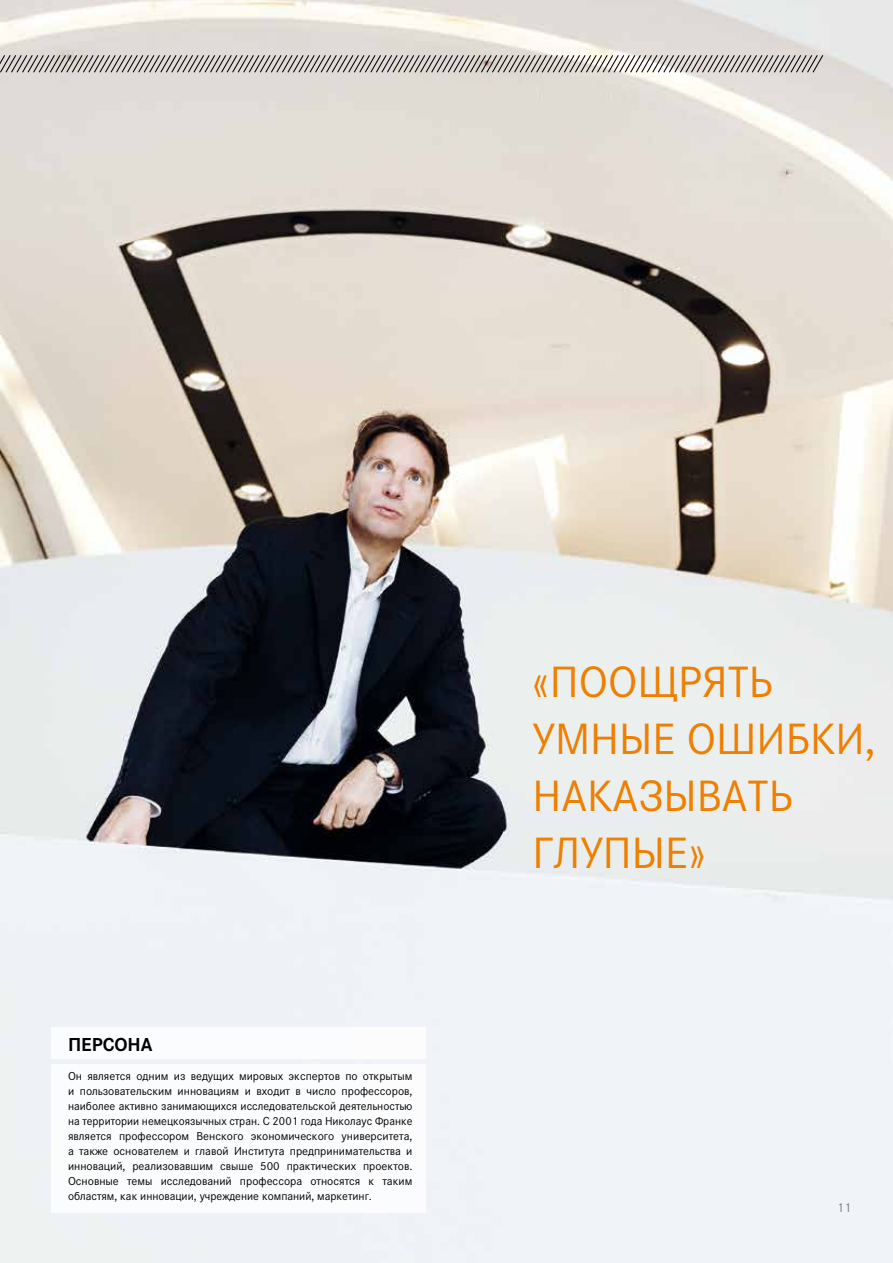
<style>
.page{position:relative;width:893px;height:1263px;background:#fff}
.page>*{position:absolute;margin:0;border:0;box-sizing:border-box;transform-origin:0 0}
.t1{font:45.45px/56.8px "Corporate STOT";color:#ee7f00}
.t2{font:700 19.5px "Corporate STOT";color:#000}
.t3{font:13.5px "Corporate STOT";color:#7b7c7e}
.t4{font:12px/15px "Corporate STOT";color:#000;text-align:justify}
</style>
<div class="page">
<img style="left:0;top:0;width:893px;height:1263px">
<svg style="left:0;top:54px;width:824px;height:20px;background:#b7b4b0"></svg>
<div style="left:51px;top:1027px;width:374px;height:32px;background:#fff"></div>
<div style="left:51px;top:1064px;width:374px;height:148px;background:#fff"></div>
<h2 class="t2" style="left:68px;top:1033px;width:86px">П ерсона</h2>
<p class="t4" style="left:68px;top:1068px;width:346px">Он является одним из ведущих мировых экспертов по открытым и пользовательским инновациям и входит в число профессоров, наиболее активно занимающихся исследовательской деятельностью на территории немецкоязычных стран. С 2001 года Николаус Франке является профессором Венского экономического университета, а также основателем и главой И нститута предпринимательства и инноваций, реализовавшим свыше 500 практических проектов.<br>Основные темы исследований профессора относятся к таким областям, как инновации, учреждение компаний, маркетинг.</p>
<h1 class="t1" style="left:533px;top:654px;width:344px">«Поощрять умные ошибки, нака</h1>
<h1 class="t1" style="left:638px;top:768px;width:156px">зывать</h1>
<h1 class="t1" style="left:533px;top:825px;width:24px">глуп</h1>
<h1 class="t1" style="left:632px;top:825px;width:75px">ые»</h1>
<p class="t3" style="left:837px;top:1200px;width:16px">11</p>
</div>
